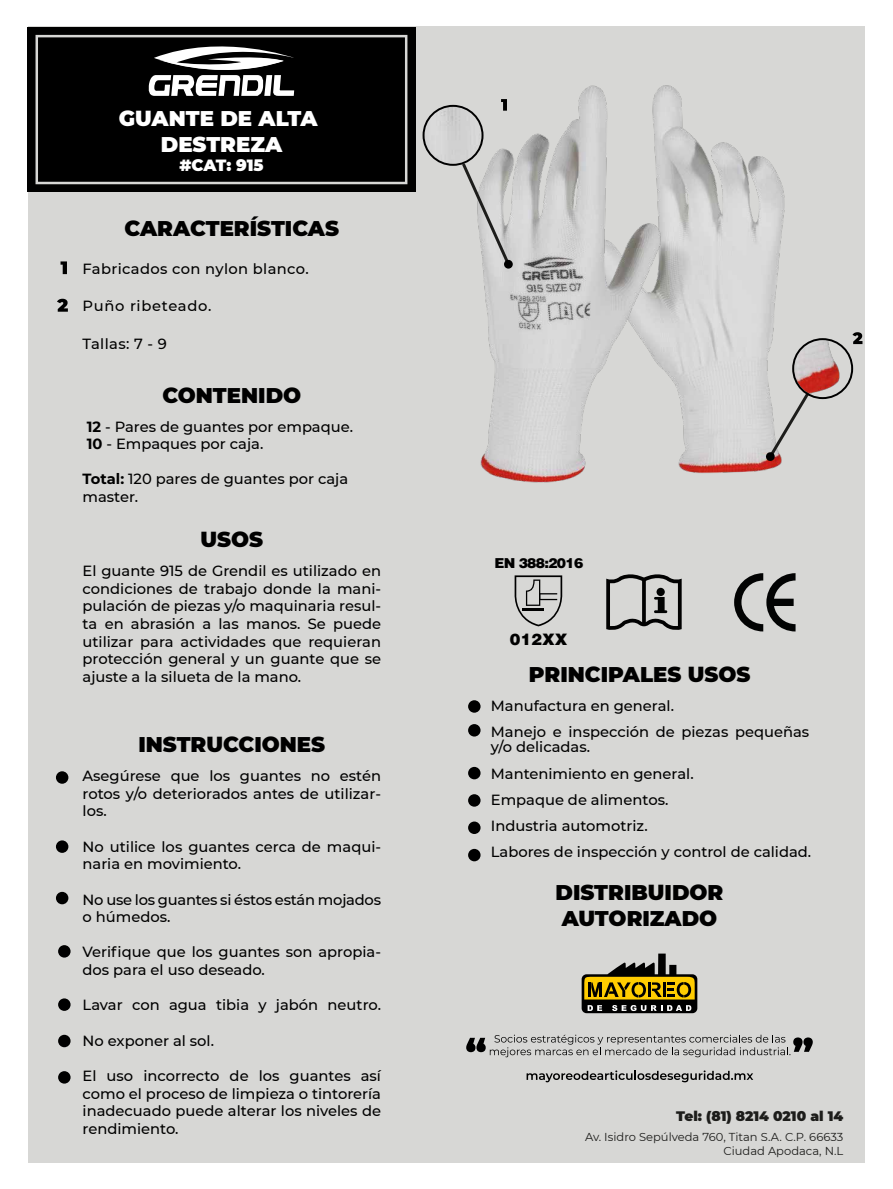
<style>
.page{position:relative;width:893px;height:1189px;background:#fff}
.page>*{position:absolute;margin:0;border:0;box-sizing:border-box;transform-origin:0 0}
.t1{font:900 21.25px/25.5px "Montserrat";color:#000}
.t2{font:900 21.25px/25.5px "Montserrat";color:#fff;text-align:center}
.t3{font:900 16.25px "Montserrat";letter-spacing:-.01em;color:#fff}
.t4{font:900 16.12px "Helvetica";color:#000}
.t5{font:500 14.75px/17.6px "Montserrat";color:#000}
.t6{font:500 14.75px "Montserrat";letter-spacing:.025em;color:#000}
.t7{font:500 14.75px "Montserrat";letter-spacing:.05em;color:#000}
.t8{font:900 14px "Helvetica";letter-spacing:-.055em;color:#000}
.t9{font:900 13.75px "Montserrat";color:#1d1d1b}
.t10{font:11.5px/13.9px "Montserrat";color:#1d1d1b;text-align:right}
.s1{font-weight:700}
</style>
<div class="page">
<div style="left:28px;top:27px;width:837px;height:1136px;background:#d7d7d5"></div>
<div style="left:27px;top:28px;width:389px;height:164px;background:#000"></div>
<div style="left:36px;top:35px;width:371px;height:149px;border:2px solid #d7d7d5"></div>
<svg style="left:61px;top:261px;width:6px;height:13px"></svg>
<svg style="left:57px;top:299px;width:11px;height:13px"></svg>
<img style="left:667px;top:85px;width:118px;height:388px">
<img style="left:480px;top:85px;width:187px;height:398px">
<svg style="left:422px;top:99px;width:90px;height:169px"></svg>
<svg style="left:765px;top:332px;width:97px;height:129px"></svg>
<div style="left:468px;top:700px;width:12px;height:13px;background:#000;border-radius:50%"></div>
<div style="left:468px;top:724px;width:12px;height:12px;background:#000;border-radius:50%"></div>
<div style="left:468px;top:767px;width:12px;height:12px;background:#000;border-radius:50%"></div>
<div style="left:468px;top:794px;width:12px;height:12px;background:#000;border-radius:50%"></div>
<div style="left:468px;top:821px;width:12px;height:13px;background:#000;border-radius:50%"></div>
<div style="left:468px;top:849px;width:12px;height:12px;background:#000;border-radius:50%"></div>
<div style="left:56px;top:771px;width:12px;height:13px;background:#000;border-radius:50%"></div>
<div style="left:56px;top:840px;width:12px;height:13px;background:#000;border-radius:50%"></div>
<div style="left:56px;top:892px;width:12px;height:12px;background:#000;border-radius:50%"></div>
<div style="left:58px;top:945px;width:13px;height:12px;background:#000;border-radius:50%"></div>
<div style="left:58px;top:998px;width:13px;height:13px;background:#000;border-radius:50%"></div>
<div style="left:58px;top:1035px;width:13px;height:12px;background:#000;border-radius:50%"></div>
<div style="left:58px;top:1071px;width:13px;height:12px;background:#000;border-radius:50%"></div>
<svg style="left:734px;top:573px;width:61px;height:58px"></svg>
<svg style="left:606px;top:574px;width:76px;height:56px"></svg>
<svg style="left:514px;top:575px;width:49px;height:51px"></svg>
<svg style="left:149px;top:34px;width:145px;height:62px"></svg>
<svg style="left:526px;top:1070px;width:227px;height:12px"></svg>
<svg style="left:581px;top:953px;width:116px;height:60px"></svg>
<svg style="left:466px;top:1034px;width:346px;height:23px"></svg>
<h1 class="t2" style="left:119px;top:105px;width:200px">GUANTE DE ALTA<br>DESTREZA</h1>
<p class="t3" style="left:179px;top:153px;width:86px">#CAT: 915</p>
<h1 class="t1" style="left:125px;top:215px;width:216px">CARACTERÍSTICAS</h1>
<p class="t6" style="left:83px;top:258px;width:228px">Fabricados con nylon blanco.</p>
<p class="t7" style="left:83px;top:295px;width:130px">Puño ribeteado.</p>
<p class="t5" style="left:83px;top:334px;width:86px">Tallas: 7 - 9</p>
<h1 class="t1" style="left:162px;top:381px;width:140px">CONTENIDO</h1>
<p class="t5" style="left:87px;top:417px;width:268px"><span class="s1">12</span> - Pares de guantes por empaque.<br><span class="s1">10</span> - Empaques por caja.</p>
<p class="t5" style="left:83px;top:470px;width:267px"><span class="s1">Total:</span> 120 pares de guantes por caja master.</p>
<h1 class="t1" style="left:200px;top:525px;width:64px">USOS</h1>
<p class="t5" style="left:83px;top:561px;width:300px;text-align:justify">El guante 915 de Grendil es utilizado en condiciones de trabajo donde la mani&shy;pulación de piezas y/o maquinaria resul&shy;ta en abrasión a las manos. Se puede utilizar para actividades que requieran protección general y un guante que se ajuste a la silueta de la mano.</p>
<h1 class="t1" style="left:138px;top:730px;width:188px">INSTRUCCIONES</h1>
<p class="t5" style="left:83px;top:766px;width:300px;text-align:justify">Asegúrese que los guantes no estén rotos y/o deteriorados antes de utilizar&shy;los.</p>
<p class="t5" style="left:83px;top:837px;width:300px">No utilice los guantes cerca de maqui&shy;naria en movimiento.</p>
<p class="t5" style="left:83px;top:890px;width:300px">No use los guantes si éstos están mojados o húmedos.</p>
<p class="t5" style="left:83px;top:943px;width:300px">Verifique que los guantes son apropia&shy;dos para el uso deseado.</p>
<p class="t5" style="left:83px;top:995px;width:300px">Lavar con agua tibia y jabón neutro.</p>
<p class="t5" style="left:83px;top:1031px;width:133px">No exponer al sol.</p>
<p class="t5" style="left:83px;top:1066px;width:300px;text-align:justify">El uso incorrecto de los guantes así como el proceso de limpieza o tintorería inadecuado puede alterar los niveles de rendimiento.</p>
<p class="t8" style="left:494px;top:555px;width:90px">EN 388:2016</p>
<p class="t4" style="left:510px;top:629px;width:59px">012XX</p>
<h1 class="t1" style="left:529px;top:661px;width:223px">PRINCIPALES USOS</h1>
<p class="t5" style="left:491px;top:692px;width:320px;line-height:26.2px">Manufactura en general.<br>Manejo e inspección de piezas pequeñas</p>
<p class="t5" style="left:491px;top:733px;width:322px;line-height:26.2px">y/o delicadas.<br>Mantenimiento en general.<br>Empaque de alimentos.<br>Industria automotriz.<br>Labores de inspección y control de calidad.</p>
<h1 class="t1" style="left:555px;top:879px;width:169px">DISTRIBUIDOR<br>AUTORIZADO</h1>
<p class="t9" style="left:676px;top:1105px;width:169px">Tel: (81) 8214 0210 al 14</p>
<p class="t10" style="left:585px;top:1129px;width:260px">Av. Isidro Sepúlveda 760, Titan S.A. C.P. 66633<br>Ciudad Apodaca, N.L</p>
</div>
